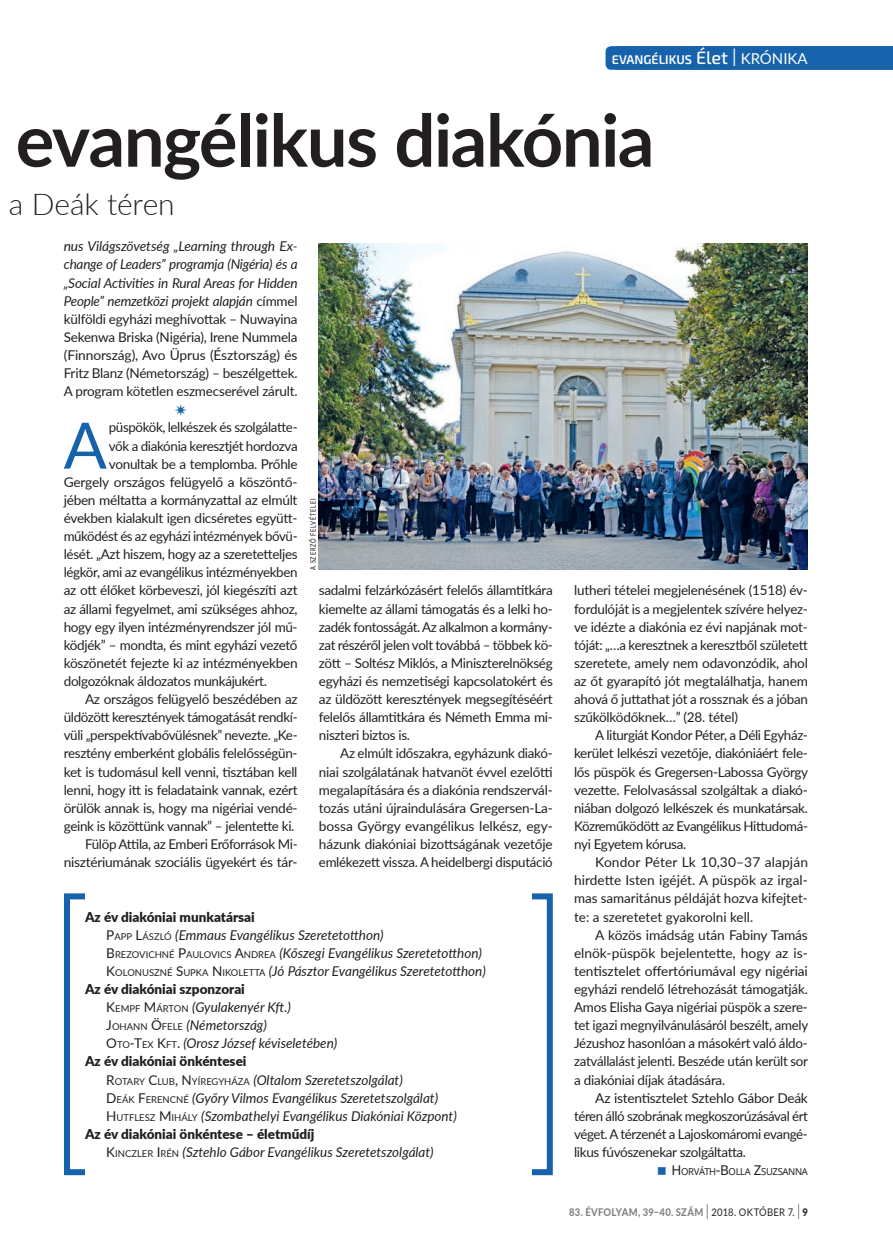
<style>
.page{position:relative;width:893px;height:1255px;background:#fff}
.page>*{position:absolute;margin:0;border:0;box-sizing:border-box;transform-origin:0 0}
.t1{font:700 72.3px "Lato";letter-spacing:-.02em;color:#231f20}
.t2{font:64.05px "Lato";color:#1663ac}
.t3{font:300 30px "Lato";letter-spacing:-.005em;color:#231f20}
.t4{font:13.5px/18.1px "Lato";letter-spacing:-.025em;color:#231f20;text-align:justify}
.t5{font:italic 13.5px "Lato";color:#231f20}
.t6{font:900 13.5px "Lato";color:#231f20}
.t7{font:600 12.6px "Exo 2";color:#fff}
.t8{font:800 10.5px "Lato";letter-spacing:.03em;color:#808285;scale:.9 1}
.t9{font:9.45px "Noto Sans";letter-spacing:-.035em;color:#231f20}
.t10{font:500 7.5px "Lato";letter-spacing:.13em;color:#231f20;scale:.75 1}
.s1{font-weight:500;font-size:18px}
.s2{font-weight:300;font-size:25.2px}
.s3{font-family:"Lato";font-weight:400;font-size:15px}
.s4{font-style:italic}
.s5{font-size:13.5px}
.s6{font-style:normal}
.s7{font-style:normal;font-size:9.45px}
.s8{font-weight:300;font-size:21px;color:#231f20}
.s9{font-weight:400;color:#231f20}
.s10{color:#231f20}
</style>
<div class="page">
<div style="left:605px;top:46px;width:288px;height:24px;background:#1663ac"></div>
<div style="left:64px;top:893px;width:489px;height:282px;border:6px solid #1663ac"></div>
<div style="left:85px;top:885px;width:446px;height:301px;background:#fff"></div>
<img style="left:319px;top:243px;width:489px;height:327px">
<p class="t7" style="left:612px;top:52px;width:197px">EVANGÉLIKUS <span class="s1">Élet</span> <span class="s2">I</span> <span class="s3">KRÓNIKA</span></p>
<p class="t7" style="left:619px;top:52px;width:189px">EVANGÉLIKUS <span class="s1">Élet</span> <span class="s2">I</span> <span class="s3">XXXXXX</span></p>
<h1 class="t1" style="left:16px;top:87px;width:640px">evangélikus diakónia</h1>
<h3 class="t3" style="left:9px;top:183px;width:168px">a Deák téren</h3>
<p class="t4" style="left:64px;top:237px;width:235px"><span class="s4">nus Világszövetség „Learning through Ex&shy;change of Leaders” programja (Nigéria) és a „Social Activities in Rural Areas for Hidden People” nemzetközi projekt alapján</span> címmel külföldi egyházi meghívottak – Nuwayina Sekenwa Briska (Nigéria), Irene Nummela (Finnország), Avo Üprus (Észtország) és Fritz Blanz (Németország) – beszélgettek.<br>A program kötetlen eszmecserével zárult.</p>
<h2 class="t2" style="left:64px;top:399px;width:45px">A</h2>
<p class="t4" style="left:109px;top:418px;width:190px">püspökök, lelkészek és szolgálatte-</p>
<p class="t4" style="left:109px;top:436px;width:190px">vők a diakónia keresztjét hordozva</p>
<p class="t4" style="left:109px;top:454px;width:190px">vonultak be a templomba. Prőhle</p>
<p class="t4" style="left:64px;top:472px;width:235px">Gergely országos felügyelő a köszöntő-</p>
<p class="t4" style="left:64px;top:490px;width:235px">jében méltatta a kormányzattal az elmúlt</p>
<p class="t4" style="left:64px;top:508px;width:235px">években kialakult igen dicséretes együtt-</p>
<p class="t4" style="left:64px;top:526px;width:235px">működést és az egyházi intézmények bővü-</p>
<p class="t4" style="left:64px;top:544px;width:235px">lését. „Azt hiszem, hogy az a szeretetteljes</p>
<p class="t4" style="left:64px;top:562px;width:235px">légkör, ami az evangélikus intézményekben</p>
<p class="t4" style="left:64px;top:581px;width:235px">az ott élőket körbeveszi, jól kiegészíti azt</p>
<p class="t4" style="left:64px;top:599px;width:235px">az állami fegyelmet, ami szükséges ahhoz,</p>
<p class="t4" style="left:64px;top:617px;width:235px">hogy egy ilyen intézményrendszer jól mű-</p>
<p class="t4" style="left:64px;top:635px;width:235px">ködjék” – mondta, és mint egyházi vezető</p>
<p class="t4" style="left:64px;top:653px;width:235px">köszönetét fejezte ki az intézményekben</p>
<p class="t4" style="left:64px;top:671px;width:205px">dolgozóknak áldozatos munkájukért.</p>
<p class="t4" style="left:85px;top:689px;width:214px">Az országos felügyelő beszédében az</p>
<p class="t4" style="left:64px;top:707px;width:235px">üldözött keresztények támogatását rendkí-</p>
<p class="t4" style="left:64px;top:725px;width:235px">vüli „perspektívabővülésnek” nevezte. „Ke-</p>
<p class="t4" style="left:64px;top:744px;width:235px">resztény emberként globális felelősségün-</p>
<p class="t4" style="left:64px;top:762px;width:235px">ket is tudomásul kell venni, tisztában kell</p>
<p class="t4" style="left:64px;top:780px;width:235px">lenni, hogy itt is feladataink vannak, ezért</p>
<p class="t4" style="left:64px;top:798px;width:235px">örülök annak is, hogy ma nigériai vendé-</p>
<p class="t4" style="left:64px;top:816px;width:232px">geink is közöttünk vannak” – jelentette ki.</p>
<p class="t4" style="left:85px;top:834px;width:214px">Fülöp Attila, az Emberi Erőforrások Mi-</p>
<p class="t4" style="left:64px;top:852px;width:235px">nisztériumának szociális ügyekért és tár-</p>
<p class="t10" style="left:308px;top:570px;width:96px;rotate:-90deg">A SZERZŐ FELVÉTELEI</p>
<p class="t4" style="left:574px;top:581px;width:235px">lutheri tételei megjelenésének (1518) év&shy;fordulóját is a megjelentek szívére helyez&shy;ve idézte a diakónia ez évi napjának mot&shy;tóját: „…a keresztnek a keresztből született szeretete, amely nem odavonzódik, ahol az őt gyarapító jót megtalálhatja, hanem ahová ő juttathat jót a rossznak és a jóban szűkölködőknek…” (28. tétel)</p>
<p class="t4" style="left:574px;top:725px;width:236px;text-indent:21px">A liturgiát Kondor Péter, a Déli Egyház&shy;kerület lelkészi vezetője, diakóniáért fele&shy;lős püspök és Gregersen-Labossa György vezette. Felolvasással szolgáltak a diakó&shy;niában dolgozó lelkészek és munkatársak.<br>Közreműködött az Evangélikus Hittudomá&shy;nyi Egyetem kórusa.</p>
<p class="t4" style="left:574px;top:852px;width:235px;text-indent:21px">Kondor Péter Lk 10,30–37 alapján hirdette Isten igéjét. A püspök az irgal&shy;mas samaritánus példáját hozva kifejtet&shy;te: a szeretetet gyakorolni kell.</p>
<p class="t4" style="left:574px;top:925px;width:236px;text-indent:21px">A közös imádság után Fabiny Tamás elnök-püspök bejelentette, hogy az is&shy;tentisztelet offertóriumával egy nigériai egyházi rendelő létrehozását támogatják.<br>Amos Elisha Gaya nigériai püspök a szere&shy;tet igazi megnyilvánulásáról beszélt, amely Jézushoz hasonlóan a másokért való áldo&shy;zatvállalást jelenti. Beszéde után került sor a diakóniai díjak átadására.</p>
<p class="t4" style="left:574px;top:1088px;width:235px;text-indent:21px">Az istentisztelet Sztehlo Gábor Deák téren álló szobrának megkoszorúzásával ért véget. A térzenét a Lajoskomáromi evangé&shy;likus fúvószenekar szolgáltatta.</p>
<p class="t9" style="left:672px;top:1165px;width:138px"><span class="s5">H</span>ORVÁTH <span class="s5">-B</span>OLLA <span class="s5">Z</span>SUZSANNA</p>
<p class="t4" style="left:319px;top:581px;width:235px">sadalmi felzárkózásért felelős államtitkára kiemelte az állami támogatás és a lelki ho&shy;zadék fontosságát. Az alkalmon a kormány&shy;zat részéről jelen volt továbbá – többek kö&shy;zött – Soltész Miklós, a Miniszterelnökség egyházi és nemzetiségi kapcsolatokért és az üldözött keresztények megsegítéséért felelős államtitkára és Németh Emma mi&shy;niszteri biztos is.</p>
<p class="t4" style="left:319px;top:744px;width:235px;text-align:left;text-indent:21px">Az elmúlt időszakra, egyházunk diakó&shy;niai szolgálatának hatvanöt évvel ezelőtti megalapítására és a diakónia rendszervál&shy;tozás utáni újraindulására Gregersen-La&shy;bossa György evangélikus lelkész, egy&shy;házunk diakóniai bizottságának vezetője emlékezett vissza. A heidelbergi disputáció</p>
<p class="t6" style="left:85px;top:906px;width:171px">Az év diakóniai munkatársai</p>
<p class="t5" style="left:106px;top:925px;width:279px"><span class="s6">P</span><span class="s7">APP</span> <span class="s6">L</span><span class="s7">ÁSZLÓ</span> (Emmaus Evangélikus Szeretetotthon)</p>
<p class="t5" style="left:106px;top:943px;width:377px"><span class="s6">B</span><span class="s7">REZOVICHNÉ</span> <span class="s6">P</span><span class="s7">AULOVICS</span> <span class="s6">A</span><span class="s7">NDREA</span> (Kőszegi Evangélikus Szeretetotthon)</p>
<p class="t5" style="left:106px;top:961px;width:381px"><span class="s6">K</span><span class="s7">OLONUSZNÉ</span> <span class="s6">S</span><span class="s7">UPKA</span> <span class="s6">N</span> <span class="s7">IKOLETTA</span> (Jó Pásztor Evangélikus Szeretetotthon)</p>
<p class="t6" style="left:85px;top:978px;width:161px">Az év diakóniai szponzorai</p>
<p class="t5" style="left:106px;top:997px;width:186px"><span class="s6">K</span><span class="s7">EMPF</span> <span class="s6">M</span> <span class="s7">ÁRTON</span> (Gyulakenyér Kft.)</p>
<p class="t5" style="left:106px;top:1015px;width:162px"><span class="s6">J</span><span class="s7">OHANN</span> <span class="s6">Ö</span><span class="s7">FELE</span> (Németország)</p>
<p class="t5" style="left:106px;top:1033px;width:232px"><span class="s6">O</span><span class="s7">TO</span><span class="s6">-T</span><span class="s7">EX</span> <span class="s6">K</span><span class="s7">FT</span><span class="s6">.</span> (Orosz József kéviseletében)</p>
<p class="t6" style="left:85px;top:1051px;width:163px">Az év diakóniai önkéntesei</p>
<p class="t5" style="left:106px;top:1069px;width:298px"><span class="s6">R</span><span class="s7">OTARY</span> <span class="s6">C</span><span class="s7">LUB</span><span class="s6">, N</span> <span class="s7">YÍREGYHÁZA</span> (Oltalom Szeretetszolgálat)</p>
<p class="t5" style="left:106px;top:1088px;width:333px"><span class="s6">D</span> <span class="s7">EÁK</span> <span class="s6">F</span> <span class="s7">ERENCNÉ</span> (Győry Vilmos Evangélikus Szeretetszolgálat)</p>
<p class="t5" style="left:106px;top:1106px;width:352px"><span class="s6">H</span> <span class="s7">UTFLESZ</span> <span class="s6">M</span> <span class="s7">IHÁLY</span> (Szombathelyi Evangélikus Diakóniai Központ)</p>
<p class="t6" style="left:85px;top:1123px;width:231px">Az év diakóniai önkéntese – életműdíj</p>
<p class="t5" style="left:106px;top:1142px;width:329px"><span class="s6">K</span><span class="s7">INCZLER</span> <span class="s6">I</span> <span class="s7">RÉN</span> (Sztehlo Gábor Evangélikus Szeretetszolgálat)</p>
<p class="t8" style="left:569px;top:1203px;width:267px">83. ÉVFOLYAM, 39–40. SZÁM <span class="s8">I</span> <span class="s9">2018. OKTÓBER 7.</span> <span class="s8">I</span> <span class="s10">9</span></p>
</div>
